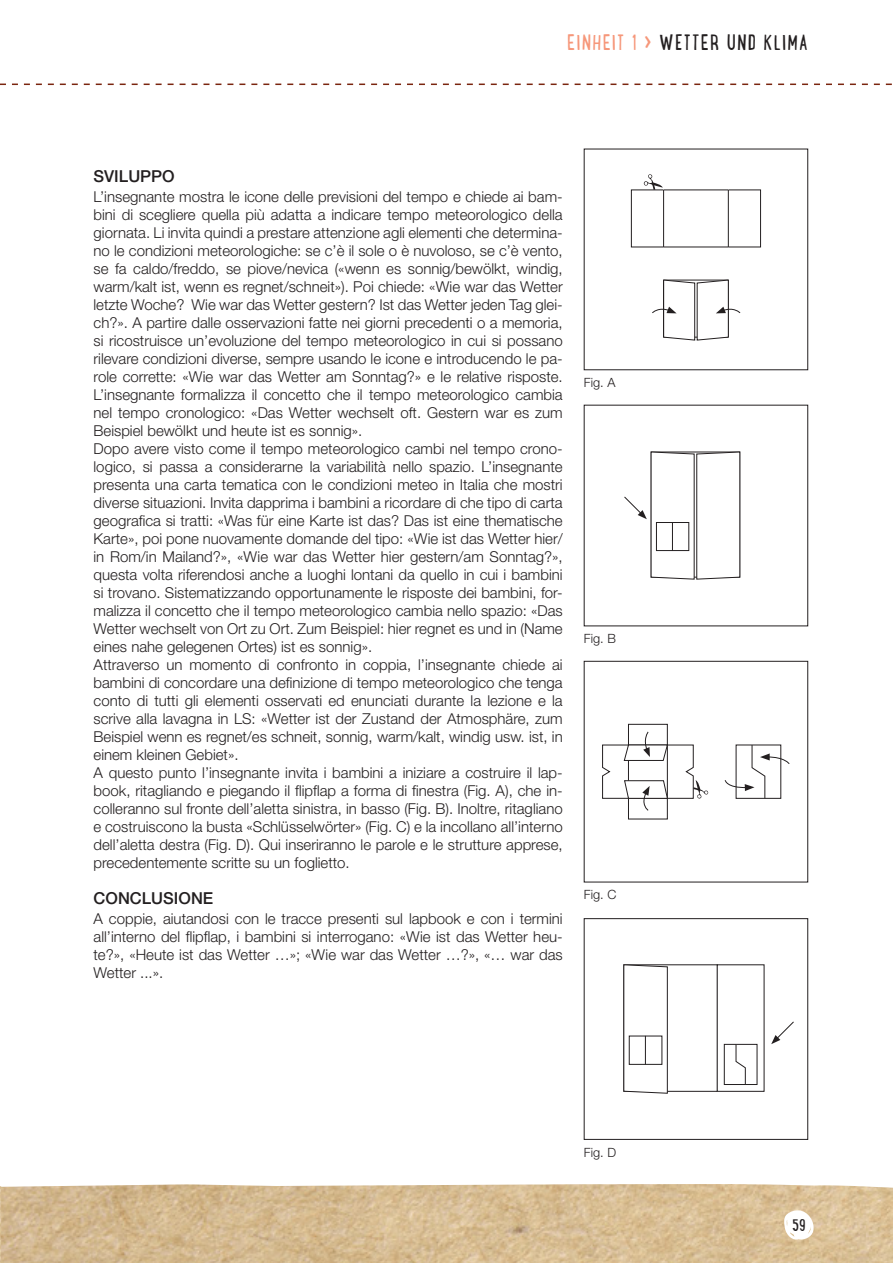
<style>
.page{position:relative;width:893px;height:1263px;background:#fff}
.page>*{position:absolute;margin:0;border:0;box-sizing:border-box;transform-origin:0 0}
.t1{font:23.25px "Lunch Box";letter-spacing:.05em;color:#231f20}
.t2{font:18px "Lunch Box";color:#231f20}
.t3{font:500 16.5px "Helvetica Neue LT Std";color:#231f20}
.t4{font:300 15px/18px "Helvetica Neue LT Std";color:#231f20}
.t5{font:300 12.75px "Helvetica Neue LT Std";color:#231f20}
.s1{color:#f6977a}
.s2{font-weight:700;color:#f6977a}
</style>
<div class="page">
<img style="left:0;top:1184px;width:893px;height:79px">
<svg style="left:0;top:84px;width:892px;height:1px"></svg>
<svg style="left:783px;top:1210px;width:32px;height:31px"></svg>
<hr style="left:664px;top:247px;width:64px;height:1px;background:#231f20">
<div style="left:728px;top:190px;width:33px;height:57px;border:1px solid #231f20"></div>
<div style="left:631px;top:190px;width:33px;height:57px;border:1px solid #231f20"></div>
<hr style="left:728px;top:190px;width:1px;height:57px;background:#231f20">
<hr style="left:663px;top:190px;width:1px;height:57px;background:#231f20">
<svg style="left:644px;top:174px;width:84px;height:17px"></svg>
<svg style="left:652px;top:280px;width:89px;height:60px"></svg>
<svg style="left:624px;top:452px;width:116px;height:127px"></svg>
<svg style="left:602px;top:724px;width:107px;height:95px"></svg>
<svg style="left:724px;top:745px;width:66px;height:54px"></svg>
<div style="left:584px;top:661px;width:224px;height:221px;border:1px solid #231f20"></div>
<div style="left:717px;top:964px;width:47px;height:127px;border:1px solid #231f20"></div>
<div style="left:724px;top:1044px;width:33px;height:41px;border:1px solid #231f20"></div>
<svg style="left:736px;top:1044px;width:10px;height:41px"></svg>
<svg style="left:623px;top:964px;width:45px;height:129px"></svg>
<svg style="left:771px;top:1021px;width:23px;height:23px"></svg>
<div style="left:584px;top:918px;width:224px;height:221px;border:1px solid #231f20"></div>
<h1 class="t1" style="left:567px;top:26px;width:242px"><span class="s1">EINHEIT 1</span> <span class="s2">&gt;</span> WETTER UND KLIMA</h1>
<p class="t3" style="left:94px;top:166px;width:83px">SVILUPPO</p>
<p class="t4" style="left:94px;top:187px;width:471px">L’insegnante mostra le icone delle previsioni del tempo e chiede ai bam&shy;bini di scegliere quella più adatta a indicare tempo meteorologico della giornata. Li invita quindi a prestare attenzione agli elementi che determina&shy;no le condizioni meteorologiche: se c’è il sole o è nuvoloso, se c’è vento, se fa caldo/freddo, se piove/nevica («wenn es sonnig/bewölkt, windig, warm/kalt ist, wenn es regnet/schneit»). Poi chiede: «Wie war das Wetter letzte Woche? Wie war das Wetter gestern? Ist das Wetter jeden Tag glei&shy;ch?». A partire dalle osservazioni fatte nei giorni precedenti o a memoria, si ricostruisce un’evoluzione del tempo meteorologico in cui si possano rilevare condizioni diverse, sempre usando le icone e introducendo le pa&shy;role corrette: «Wie war das Wetter am Sonntag?» e le relative risposte.<br>L’insegnante formalizza il concetto che il tempo meteorologico cambia nel tempo cronologico: «Das Wetter wechselt oft. Gestern war es zum Beispiel bewölkt und heute ist es sonnig».<br>Dopo avere visto come il tempo meteorologico cambi nel tempo crono&shy;logico, si passa a considerarne la variabilità nello spazio. L’insegnante presenta una carta tematica con le condizioni meteo in Italia che mostri diverse situazioni. Invita dapprima i bambini a ricordare di che tipo di carta geografica si tratti: «Was für eine Karte ist das? Das ist eine thematische Karte», poi pone nuovamente domande del tipo: «Wie ist das Wetter hier/ in Rom/in Mailand?», «Wie war das Wetter hier gestern/am Sonntag?», questa volta riferendosi anche a luoghi lontani da quello in cui i bambini si trovano. Sistematizzando opportunamente le risposte dei bambini, for&shy;malizza il concetto che il tempo meteorologico cambia nello spazio: «Das Wetter wechselt von Ort zu Ort. Zum Beispiel: hier regnet es und in (Name eines nahe gelegenen Ortes) ist es sonnig».<br>Attraverso un momento di confronto in coppia, l’insegnante chiede ai bambini di concordare una definizione di tempo meteorologico che tenga conto di tutti gli elementi osservati ed enunciati durante la lezione e la scrive alla lavagna in LS: «Wetter ist der Zustand der Atmosphäre, zum Beispiel wenn es regnet/es schneit, sonnig, warm/kalt, windig usw. ist, in einem kleinen Gebiet».<br>A questo punto l’insegnante invita i bambini a iniziare a costruire il lap&shy;book, ritagliando e piegando il flipflap a forma di finestra (Fig. A), che in&shy;colleranno sul fronte dell’aletta sinistra, in basso (Fig. B). Inoltre, ritagliano e costruiscono la busta «Schlüsselwörter» (Fig. C) e la incollano all’interno dell’aletta destra (Fig. D). Qui inseriranno le parole e le strutture apprese, precedentemente scritte su un foglietto.</p>
<p class="t3" style="left:94px;top:888px;width:121px">CONCLUSIONE</p>
<p class="t4" style="left:94px;top:909px;width:471px;text-align:justify">A coppie, aiutandosi con le tracce presenti sul lapbook e con i termini all’interno del flipflap, i bambini si interrogano: «Wie ist das Wetter heu&shy;te?», «Heute ist das Wetter …»; «Wie war das Wetter …?», «… war das Wetter ...».</p>
<p class="t5" style="left:584px;top:375px;width:33px">Fig. A</p>
<p class="t5" style="left:584px;top:631px;width:33px">Fig. B</p>
<p class="t5" style="left:584px;top:887px;width:34px">Fig. C</p>
<p class="t5" style="left:584px;top:1144px;width:34px">Fig. D</p>
<p class="t2" style="left:792px;top:1212px;width:15px">59</p>
</div>
